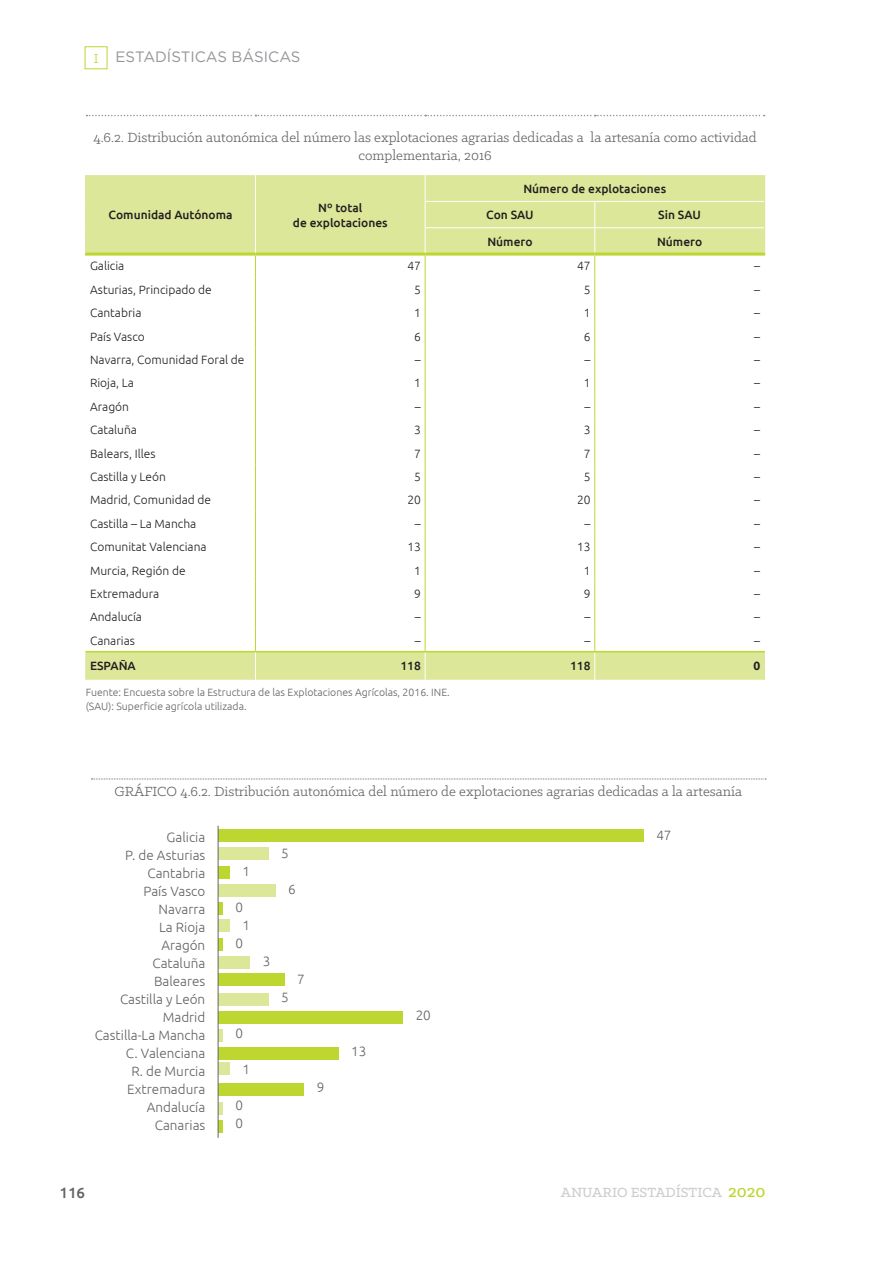
<style>
.page{position:relative;width:893px;height:1263px;background:#fff}
.page>*{position:absolute;margin:0;border:0;box-sizing:border-box;transform-origin:0 0}
.t1{font:15px/18px "Klinic Slab";color:#636366;text-align:center}
.t2{font:500 15px "Klinic Slab";color:#cccdcf}
.t3{font:15px "Gotham";color:#939598}
.t4{font:500 15px "Ubuntu";color:#636366}
.t5{font:300 13.5px/18px "Ubuntu";color:#636366;text-align:right}
.t6{font:300 12px "Ubuntu";color:#231f20}
.t7{font:500 12px/15px "Ubuntu";color:#231f20;text-align:center}
.t8{font:700 12px "Ubuntu";color:#231f20}
.t9{font:300 10.5px/13.5px "Ubuntu";color:#636366}
.s1{font-family:"Klinic Slab";font-size:14.7px;color:#bed630}
.s2{font-size:18.9px;color:#bed630}
</style>
<div class="page">
<div style="left:85px;top:46px;width:22px;height:23px;border:1px solid #bed630"></div>
<svg style="left:86px;top:175px;width:678px;height:505px"></svg>
<hr style="left:85px;top:253px;width:170px;height:3px;background:#bed630">
<hr style="left:255px;top:253px;width:170px;height:3px;background:#bed630">
<hr style="left:425px;top:253px;width:170px;height:3px;background:#bed630">
<hr style="left:595px;top:253px;width:170px;height:3px;background:#bed630">
<hr style="left:85px;top:175px;width:2px;height:26px;background:#dde799">
<hr style="left:85px;top:201px;width:2px;height:27px;background:#dde799">
<hr style="left:85px;top:228px;width:2px;height:25px;background:#dde799">
<svg style="left:764px;top:175px;width:1px;height:78px"></svg>
<svg style="left:594px;top:202px;width:1px;height:478px"></svg>
<svg style="left:85px;top:652px;width:1px;height:28px"></svg>
<svg style="left:764px;top:652px;width:1px;height:28px"></svg>
<svg style="left:87px;top:115px;width:678px;height:1px"></svg>
<hr style="left:425px;top:227px;width:170px;height:1px;background:#fff">
<hr style="left:595px;top:227px;width:169px;height:1px;background:#fff">
<svg style="left:255px;top:175px;width:1px;height:505px"></svg>
<svg style="left:425px;top:175px;width:1px;height:505px"></svg>
<hr style="left:425px;top:201px;width:170px;height:1px;background:#fff">
<hr style="left:595px;top:201px;width:169px;height:1px;background:#fff">
<hr style="left:85px;top:651px;width:170px;height:1px;background:#bed630">
<hr style="left:255px;top:651px;width:170px;height:1px;background:#bed630">
<hr style="left:425px;top:651px;width:170px;height:1px;background:#bed630">
<hr style="left:595px;top:651px;width:170px;height:1px;background:#bed630">
<svg style="left:91px;top:779px;width:675px;height:1px"></svg>
<div style="left:218px;top:1120px;width:5px;height:12px;background:#bed630"></div>
<div style="left:218px;top:848px;width:51px;height:12px;background:#dde799"></div>
<div style="left:218px;top:830px;width:426px;height:12px;background:#bed630"></div>
<div style="left:218px;top:866px;width:12px;height:12px;background:#bed630"></div>
<div style="left:218px;top:884px;width:57px;height:12px;background:#dde799"></div>
<div style="left:218px;top:902px;width:5px;height:12px;background:#bed630"></div>
<div style="left:218px;top:919px;width:12px;height:12px;background:#dde799"></div>
<div style="left:218px;top:938px;width:5px;height:13px;background:#bed630"></div>
<div style="left:218px;top:957px;width:32px;height:12px;background:#dde799"></div>
<div style="left:218px;top:973px;width:66px;height:12px;background:#bed630"></div>
<div style="left:218px;top:993px;width:51px;height:12px;background:#dde799"></div>
<div style="left:218px;top:1011px;width:185px;height:12px;background:#bed630"></div>
<div style="left:218px;top:1029px;width:5px;height:12px;background:#dde799"></div>
<div style="left:218px;top:1047px;width:120px;height:13px;background:#bed630"></div>
<div style="left:218px;top:1063px;width:12px;height:12px;background:#dde799"></div>
<div style="left:218px;top:1084px;width:86px;height:12px;background:#bed630"></div>
<div style="left:218px;top:1102px;width:5px;height:12px;background:#dde799"></div>
<hr style="left:218px;top:826px;width:1px;height:312px;background:#636366">
<p class="t3" style="left:94px;top:49px;width:208px"><span class="s1">I</span> ESTADÍSTICAS BÁSICAS</p>
<p class="t1" style="left:94px;top:128px;width:665px">4.6.2. Distribución autonómica del número las explotaciones agrarias dedicadas a la artesanía como actividad complementaria, 2016</p>
<p class="t7" style="left:109px;top:207px;width:125px">Comunidad Autónoma</p>
<p class="t7" style="left:293px;top:200px;width:96px">Nº total<br>de explotaciones</p>
<p class="t7" style="left:486px;top:175px;width:181px;line-height:26.2px;text-align:left;text-indent:37px">Número de explotaciones<br>Con SAU</p>
<p class="t7" style="left:658px;top:207px;width:44px">Sin SAU</p>
<p class="t7" style="left:487px;top:233px;width:47px">Número</p>
<p class="t7" style="left:657px;top:233px;width:47px">Número</p>
<p class="t6" style="left:90px;top:259px;width:36px">Galicia</p>
<p class="t6" style="left:407px;top:259px;width:15px">47</p>
<p class="t6" style="left:577px;top:259px;width:15px">47</p>
<p class="t6" style="left:754px;top:259px;width:7px">–</p>
<p class="t6" style="left:90px;top:282px;width:123px">Asturias, Principado de</p>
<p class="t6" style="left:414px;top:282px;width:8px">5</p>
<p class="t6" style="left:584px;top:282px;width:8px">5</p>
<p class="t6" style="left:754px;top:282px;width:7px">–</p>
<p class="t6" style="left:90px;top:306px;width:53px">Cantabria</p>
<p class="t6" style="left:414px;top:306px;width:8px">1</p>
<p class="t6" style="left:584px;top:306px;width:8px">1</p>
<p class="t6" style="left:754px;top:306px;width:7px">–</p>
<p class="t6" style="left:90px;top:329px;width:56px">País Vasco</p>
<p class="t6" style="left:414px;top:329px;width:8px">6</p>
<p class="t6" style="left:584px;top:329px;width:8px">6</p>
<p class="t6" style="left:754px;top:329px;width:7px">–</p>
<p class="t6" style="left:90px;top:352px;width:156px">Navarra, Comunidad Foral de</p>
<p class="t6" style="left:415px;top:352px;width:7px">–</p>
<p class="t6" style="left:585px;top:352px;width:7px">–</p>
<p class="t6" style="left:754px;top:352px;width:7px">–</p>
<p class="t6" style="left:90px;top:376px;width:46px">Rioja, La</p>
<p class="t6" style="left:414px;top:376px;width:8px">1</p>
<p class="t6" style="left:584px;top:376px;width:8px">1</p>
<p class="t6" style="left:754px;top:376px;width:7px">–</p>
<p class="t6" style="left:90px;top:399px;width:40px">Aragón</p>
<p class="t6" style="left:415px;top:399px;width:7px">–</p>
<p class="t6" style="left:585px;top:399px;width:7px">–</p>
<p class="t6" style="left:754px;top:399px;width:7px">–</p>
<p class="t6" style="left:90px;top:423px;width:48px">Cataluña</p>
<p class="t6" style="left:414px;top:423px;width:8px">3</p>
<p class="t6" style="left:584px;top:423px;width:8px">3</p>
<p class="t6" style="left:754px;top:423px;width:7px">–</p>
<p class="t6" style="left:90px;top:446px;width:67px">Balears, Illes</p>
<p class="t6" style="left:414px;top:446px;width:8px">7</p>
<p class="t6" style="left:584px;top:446px;width:8px">7</p>
<p class="t6" style="left:754px;top:446px;width:7px">–</p>
<p class="t6" style="left:90px;top:469px;width:77px">Castilla y León</p>
<p class="t6" style="left:414px;top:469px;width:8px">5</p>
<p class="t6" style="left:584px;top:469px;width:8px">5</p>
<p class="t6" style="left:754px;top:469px;width:7px">–</p>
<p class="t6" style="left:90px;top:493px;width:123px">Madrid, Comunidad de</p>
<p class="t6" style="left:407px;top:493px;width:15px">20</p>
<p class="t6" style="left:577px;top:493px;width:15px">20</p>
<p class="t6" style="left:754px;top:493px;width:7px">–</p>
<p class="t6" style="left:90px;top:516px;width:108px">Castilla – La Mancha</p>
<p class="t6" style="left:415px;top:516px;width:7px">–</p>
<p class="t6" style="left:585px;top:516px;width:7px">–</p>
<p class="t6" style="left:754px;top:516px;width:7px">–</p>
<p class="t6" style="left:90px;top:540px;width:118px">Comunitat Valenciana</p>
<p class="t6" style="left:407px;top:540px;width:15px">13</p>
<p class="t6" style="left:577px;top:540px;width:15px">13</p>
<p class="t6" style="left:754px;top:540px;width:7px">–</p>
<p class="t6" style="left:90px;top:563px;width:97px">Murcia, Región de</p>
<p class="t6" style="left:414px;top:563px;width:8px">1</p>
<p class="t6" style="left:584px;top:563px;width:8px">1</p>
<p class="t6" style="left:754px;top:563px;width:7px">–</p>
<p class="t6" style="left:90px;top:586px;width:71px">Extremadura</p>
<p class="t6" style="left:414px;top:586px;width:8px">9</p>
<p class="t6" style="left:584px;top:586px;width:8px">9</p>
<p class="t6" style="left:754px;top:586px;width:7px">–</p>
<p class="t6" style="left:90px;top:610px;width:53px">Andalucía</p>
<p class="t6" style="left:415px;top:610px;width:7px">–</p>
<p class="t6" style="left:585px;top:610px;width:7px">–</p>
<p class="t6" style="left:754px;top:610px;width:7px">–</p>
<p class="t6" style="left:90px;top:633px;width:46px">Canarias</p>
<p class="t6" style="left:415px;top:633px;width:7px">–</p>
<p class="t6" style="left:585px;top:633px;width:7px">–</p>
<p class="t6" style="left:754px;top:633px;width:7px">–</p>
<p class="t7" style="left:90px;top:658px;width:47px">ESPAÑA</p>
<p class="t7" style="left:400px;top:658px;width:22px">118</p>
<p class="t7" style="left:570px;top:658px;width:22px">118</p>
<p class="t8" style="left:753px;top:659px;width:8px">0</p>
<p class="t9" style="left:86px;top:686px;width:366px">Fuente: Encuesta sobre la Estructura de las Explotaciones Agrícolas, 2016. INE. (SAU): Superficie agrícola utilizada.</p>
<p class="t1" style="left:114px;top:782px;width:629px">GRÁFICO 4.6.2. Distribución autonómica del número de explotaciones agrarias dedicadas a la artesanía</p>
<p class="t5" style="left:95px;top:828px;width:112px">Galicia<br>P. de Asturias<br>Cantabria<br>País Vasco<br>Navarra<br>La Rioja<br>Aragón<br>Cataluña<br>Baleares<br>Castilla y León<br>Madrid<br>Castilla-La Mancha<br>C. Valenciana<br>R. de Murcia<br>Extremadura<br>Andalucía<br>Canarias</p>
<p class="t5" style="left:656px;top:826px;width:17px">47</p>
<p class="t5" style="left:281px;top:844px;width:9px">5</p>
<p class="t5" style="left:242px;top:862px;width:9px">1</p>
<p class="t5" style="left:288px;top:880px;width:9px">6</p>
<p class="t5" style="left:235px;top:898px;width:16px;text-align:center">0<br>1<br>0</p>
<p class="t5" style="left:263px;top:952px;width:9px">3</p>
<p class="t5" style="left:297px;top:970px;width:9px">7</p>
<p class="t5" style="left:281px;top:988px;width:9px">5</p>
<p class="t5" style="left:416px;top:1006px;width:17px">20</p>
<p class="t5" style="left:235px;top:1024px;width:9px">0</p>
<p class="t5" style="left:351px;top:1042px;width:17px">13</p>
<p class="t5" style="left:242px;top:1060px;width:9px">1</p>
<p class="t5" style="left:317px;top:1078px;width:9px">9</p>
<p class="t5" style="left:235px;top:1096px;width:9px;text-align:left">0<br>0</p>
<p class="t4" style="left:59px;top:1183px;width:27px">116</p>
<p class="t2" style="left:561px;top:1183px;width:206px">ANUARIO ESTADÍSTICA <span class="s2">2020</span></p>
</div>
